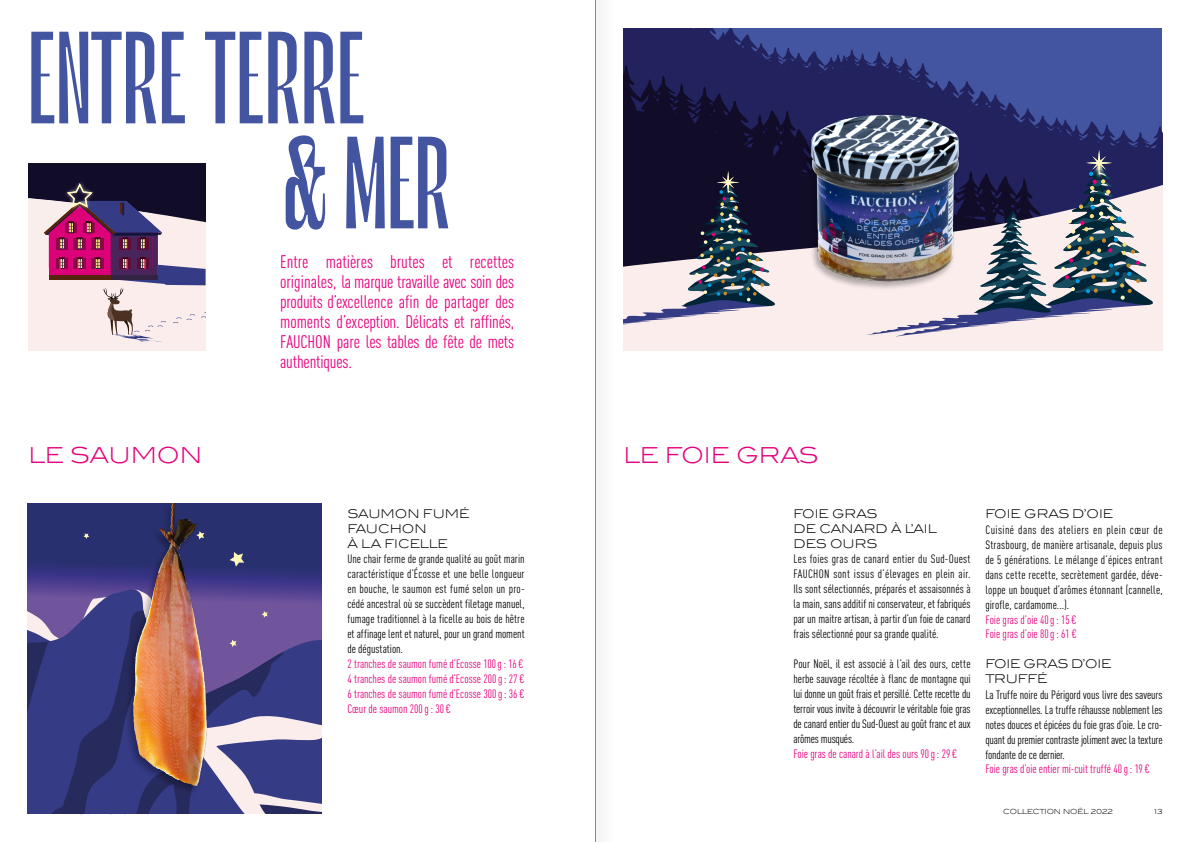
<style>
.page{position:relative;width:1191px;height:842px;background:#fff}
.page>*{position:absolute;margin:0;border:0;box-sizing:border-box;transform-origin:0 0}
.t1{font:113px/105px "Le Murmure";color:#4354a1}
.t2{font:300 22px "Blair ITC Std";color:#e6007d}
.t3{font:condensed 18px/20px "DIN Pro";letter-spacing:-.01em;color:#e6007d;text-align:justify}
.t4{font:condensed 12px/15px "DIN Pro";letter-spacing:-.005em;color:#000;text-align:justify}
.t5{font:condensed 12px/15px "DIN Pro";color:#e6007d;text-align:justify}
.t6{font:300 12px/15px "Blair ITC Std";letter-spacing:-.01em;color:#000}
.t7{font:300 7px "Blair ITC Std";letter-spacing:-.02em;color:#000}
</style>
<div class="page">
<div style="left:28px;top:507px;width:294px;height:41px;background:#29306f"></div>
<svg style="left:28px;top:548px;width:294px;height:36px;background:#2f3177"></svg>
<svg style="left:28px;top:601px;width:294px;height:213px;background:#504f8f"></svg>
<div style="left:623px;top:336px;width:539px;height:15px;background:#faedec"></div>
<svg style="left:623px;top:28px;width:539px;height:308px;background:#5b5e81"></svg>
<img style="left:55px;top:503px;width:224px;height:303px">
<svg style="left:28px;top:163px;width:178px;height:188px;background:#9e8198"></svg>
<div style="left:595px;top:0;width:28px;height:842px;background:#fbfbfb"></div>
<h1 class="t1" style="left:283px;top:23px;width:169px;text-indent:-255px">ENTRE TERRE<br>&amp; MER</h1>
<h3 class="t3" style="left:280px;top:251px;width:235px">Entre matières brutes et recettes originales, la marque travaille avec soin des produits d’excellence afin de partager des moments d’exception. Délicats et raffinés, FAUCHON pare les tables de fête de mets authentiques.</h3>
<h2 class="t2" style="left:29px;top:443px;width:175px">LE SAUMON</h2>
<h2 class="t2" style="left:623px;top:443px;width:197px">LE FOIE GRAS</h2>
<p class="t6" style="left:347px;top:507px;width:124px">SAUMON FUMÉ<br>FAUCHON<br>À LA FICELLE</p>
<p class="t4" style="left:347px;top:551px;width:179px">Une chair ferme de grande qualité au goût marin caractéristique d’Écosse et une belle longueur en bouche, le saumon est fumé selon un pro&shy;cédé ancestral où se succèdent filetage manuel, fumage traditionnel à la ficelle au bois de hêtre et affinage lent et naturel, pour un grand moment de dégustation.</p>
<p class="t5" style="left:347px;top:656px;width:179px">2 tranches de saumon fumé d’Ecosse 100g: 16 € 4 tranches de saumon fumé d’Ecosse 200g: 27 € 6 tranches de saumon fumé d’Ecosse 300g: 36 € Cœur de saumon 200g: 30 €</p>
<p class="t6" style="left:793px;top:507px;width:145px">FOIE GRAS<br>DE CANARD À L’AIL<br>DES OURS</p>
<p class="t4" style="left:793px;top:551px;width:179px">Les foies gras de canard entier du Sud-Ouest FAUCHON sont issus d’élevages en plein air.<br>Ils sont sélectionnés, préparés et assaisonnés à la main, sans additif ni conservateur, et fabriqués par un maitre artisan, à partir d’un foie de canard frais sélectionné pour sa grande qualité.</p>
<p class="t4" style="left:793px;top:656px;width:179px">Pour Noël, il est associé à l’ail des ours, cette herbe sauvage récoltée à flanc de montagne qui lui donne un goût frais et persillé. Cette recette du terroir vous invite à découvrir le véritable foie gras de canard entier du Sud-Ouest au goût franc et aux arômes musqués.</p>
<p class="t5" style="left:793px;top:746px;width:165px">Foie gras de canard à l’ail des ours 90g: 29 €</p>
<p class="t6" style="left:985px;top:507px;width:129px">FOIE GRAS D’OIE</p>
<p class="t4" style="left:985px;top:521px;width:179px">Cuisiné dans des ateliers en plein cœur de Strasbourg, de manière artisanale, depuis plus de 5 générations. Le mélange d’épices entrant dans cette recette, secrètement gardée, déve&shy;loppe un bouquet d’arômes étonnant (cannelle, girofle, cardamome...).</p>
<p class="t5" style="left:985px;top:611px;width:93px">Foie gras d’oie 40 g : 15 €<br>Foie gras d’oie 80 g : 61 €</p>
<p class="t6" style="left:985px;top:657px;width:128px">FOIE GRAS D’OIE<br>TRUFFÉ</p>
<p class="t4" style="left:985px;top:686px;width:179px">La Truffe noire du Périgord vous livre des saveurs exceptionnelles. La truffe réhausse noblement les notes douces et épicées du foie gras d’oie. Le cro&shy;quant du premier contraste joliment avec la texture fondante de ce dernier.</p>
<p class="t5" style="left:985px;top:761px;width:166px">Foie gras d’oie entier mi-cuit truffé 40 g : 19 €</p>
<p class="t7" style="left:1003px;top:807px;width:111px">COLLECTION NOËL 2022</p>
<p class="t7" style="left:1154px;top:807px;width:10px">13</p>
</div>
